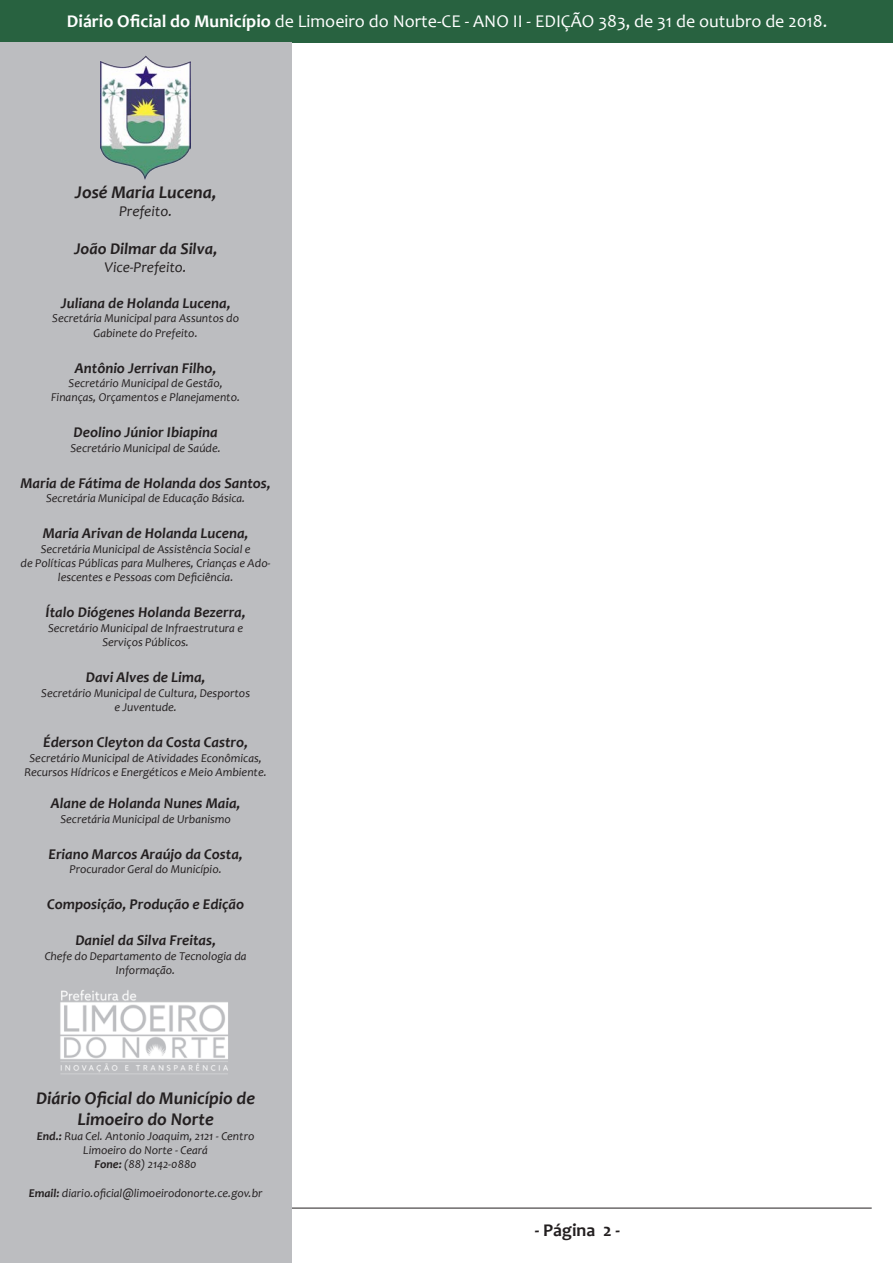
<style>
.page{position:relative;width:893px;height:1263px;background:#fff}
.page>*{position:absolute;margin:0;border:0;box-sizing:border-box;transform-origin:0 0}
.t1{font:18px "Candara";color:#fff}
.t2{font:italic 700 18px/21.6px "Candara";color:#231f20;text-align:center}
.t3{font:700 18px "Candara";color:#231f20}
.t4{font:italic 700 16.5px "Candara";color:#231f20}
.t5{font:italic 700 15px "Candara";color:#231f20}
.t6{font:italic 15px "Candara";color:#231f20}
.t7{font:italic 12px/14.4px "Candara";color:#231f20;text-align:center}
.s1{font-weight:700}
</style>
<div class="page">
<div style="left:1px;top:0;width:892px;height:42px;background:#286240"></div>
<hr style="left:21px;top:1208px;width:851px;height:1px;background:#231f20">
<div style="left:0;top:42px;width:291px;height:1221px;background:#bcbdc0"></div>
<img style="left:101px;top:55px;width:90px;height:125px">
<img style="left:60px;top:990px;width:168px;height:84px">
<h1 class="t1" style="left:67px;top:10px;width:762px"><span class="s1">Diário Oficial do Município</span> de Limoeiro do Norte-CE - ANO II - EDIÇÃO 383, de 31 de outubro de 2018.</h1>
<p class="t2" style="left:75px;top:181px;width:143px">José Maria Lucena,</p>
<p class="t6" style="left:119px;top:202px;width:55px">Prefeito.</p>
<p class="t4" style="left:74px;top:238px;width:145px">João Dilmar da Silva,</p>
<p class="t6" style="left:105px;top:258px;width:84px">Vice-Prefeito.</p>
<p class="t5" style="left:61px;top:294px;width:171px">Juliana de Holanda Lucena,</p>
<p class="t7" style="left:52px;top:311px;width:188px">Secretária Municipal para Assuntos do</p>
<p class="t7" style="left:94px;top:325px;width:106px">Gabinete do Prefeito.</p>
<p class="t5" style="left:75px;top:358px;width:143px">Antônio Jerrivan Filho,</p>
<p class="t7" style="left:51px;top:376px;width:190px">Secretário Municipal de Gestão,<br>Finanças, Orçamentos e Planejamento.</p>
<p class="t5" style="left:74px;top:423px;width:146px">Deolino Júnior Ibiapina</p>
<p class="t7" style="left:70px;top:441px;width:152px">Secretário Municipal de Saúde.</p>
<p class="t5" style="left:20px;top:474px;width:252px">Maria de Fátima de Holanda dos Santos,</p>
<p class="t7" style="left:46px;top:491px;width:201px">Secretária Municipal de Educação Básica.</p>
<p class="t5" style="left:43px;top:524px;width:207px">Maria Arivan de Holanda Lucena,</p>
<p class="t7" style="left:41px;top:541px;width:211px">Secretária Municipal de Assistência Social e</p>
<p class="t7" style="left:21px;top:556px;width:252px">de Políticas Públicas para Mulheres, Crianças e Ado&shy;lescentes e Pessoas com Deficiência.</p>
<p class="t5" style="left:46px;top:603px;width:201px">Ítalo Diógenes Holanda Bezerra,</p>
<p class="t7" style="left:48px;top:621px;width:197px">Secretário Municipal de Infraestrutura e</p>
<p class="t7" style="left:102px;top:635px;width:88px">Serviços Públicos.</p>
<p class="t5" style="left:86px;top:668px;width:121px">Davi Alves de Lima,</p>
<p class="t7" style="left:41px;top:685px;width:210px">Secretário Municipal de Cultura, Desportos</p>
<p class="t7" style="left:114px;top:700px;width:64px">e Juventude.</p>
<p class="t5" style="left:43px;top:733px;width:206px">Éderson Cleyton da Costa Castro,</p>
<p class="t7" style="left:29px;top:750px;width:234px">Secretário Municipal de Atividades Econômicas,</p>
<p class="t7" style="left:25px;top:765px;width:244px">Recursos Hídricos e Energéticos e Meio Ambiente.</p>
<p class="t5" style="left:51px;top:794px;width:191px">Alane de Holanda Nunes Maia,</p>
<p class="t7" style="left:60px;top:811px;width:172px">Secretária Municipal de Urbanismo</p>
<p class="t5" style="left:49px;top:844px;width:196px">Eriano Marcos Araújo da Costa,</p>
<p class="t7" style="left:70px;top:862px;width:154px">Procurador Geral do Município.</p>
<p class="t5" style="left:47px;top:895px;width:199px">Composição, Produção e Edição</p>
<p class="t5" style="left:75px;top:931px;width:142px">Daniel da Silva Freitas,</p>
<p class="t7" style="left:45px;top:948px;width:203px">Chefe do Departamento de Tecnologia da<br>Informação.</p>
<p class="t2" style="left:36px;top:1087px;width:220px">Diário Oficial do Município de<br>Limoeiro do Norte</p>
<p class="t7" style="left:37px;top:1128px;width:219px"><span class="s1">End.:</span> Rua Cel. Antonio Joaquim, 2121 - Centro</p>
<p class="t7" style="left:83px;top:1143px;width:126px">Limoeiro do Norte - Ceará</p>
<p class="t7" style="left:95px;top:1157px;width:104px"><span class="s1">Fone:</span> (88) 2142-0880</p>
<p class="t7" style="left:29px;top:1186px;width:235px"><span class="s1">Email:</span> diario.oficial@limoeirodonorte.ce.gov.br</p>
<p class="t3" style="left:535px;top:1219px;width:87px">- Página 2 -</p>
</div>
